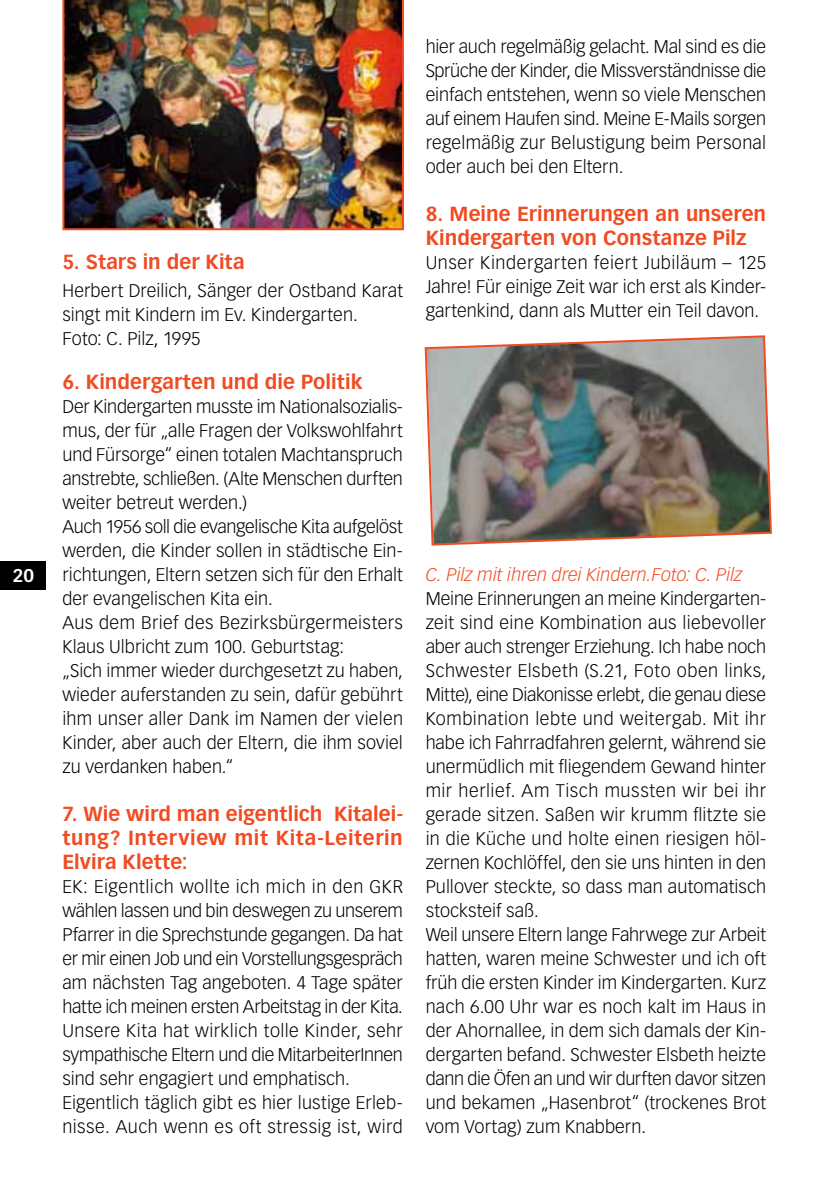
<style>
.page{position:relative;width:840px;height:1191px;background:#fff}
.page>*{position:absolute;margin:0;border:0;box-sizing:border-box;transform-origin:0 0}
.t1{font:700 20px/24px "Vectora LT Std";letter-spacing:.005em;color:#f04c23;text-align:justify}
.t2{font:300 18px/24px "Vectora LT Std";letter-spacing:.005em;color:#000}
.t3{font:italic 300 18px "Vectora LT Std";color:#f04c23}
.t4{font:700 18px "Vectora LT Std";color:#fff}
</style>
<div class="page">
<img style="left:62px;top:0;width:342px;height:230px">
<img style="left:424px;top:335px;width:348px;height:211px">
<div style="left:0;top:561px;width:45px;height:28px;background:#000"></div>
<p class="t4" style="left:13px;top:565px;width:23px">20</p>
<p class="t1" style="left:62px;top:250px;width:183px">5. Stars in der Kita</p>
<p class="t2" style="left:62px;top:279px;width:342px">Herbert Dreilich, Sänger der Ostband Karat singt mit Kindern im Ev. Kindergarten.<br>Foto: C. Pilz, 1995</p>
<p class="t1" style="left:62px;top:370px;width:301px">6. Kindergarten und die Politik</p>
<p class="t2" style="left:62px;top:395px;width:342px">Der Kindergarten musste im Nationalsozialis&shy;mus, der für „alle Fragen der Volkswohlfahrt und Fürsorge“ einen totalen Machtanspruch anstrebte, schließen. (Alte Menschen durften weiter betreut werden.)<br>Auch 1956 soll die evangelische Kita aufgelöst werden, die Kinder sollen in städtische Ein&shy;richtungen, Eltern setzen sich für den Erhalt der evangelischen Kita ein.<br>Aus dem Brief des Bezirksbürgermeisters Klaus Ulbricht zum 100. Geburtstag:<br>„Sich immer wieder durchgesetzt zu haben, wieder auferstanden zu sein, dafür gebührt ihm unser aller Dank im Namen der vielen Kinder, aber auch der Eltern, die ihm soviel zu verdanken haben.“</p>
<p class="t1" style="left:62px;top:802px;width:342px">7. Wie wird man eigentlich Kitalei&shy;tung? Interview mit Kita-Leiterin Elvira Klette:</p>
<p class="t2" style="left:62px;top:875px;width:342px">EK: Eigentlich wollte ich mich in den GKR wählen lassen und bin deswegen zu unserem Pfarrer in die Sprechstunde gegangen. Da hat er mir einen Job und ein Vorstellungsgespräch am nächsten Tag angeboten. 4 Tage später hatte ich meinen ersten Arbeitstag in der Kita.<br>Unsere Kita hat wirklich tolle Kinder, sehr sympathische Eltern und die MitarbeiterInnen sind sehr engagiert und emphatisch.<br>Eigentlich täglich gibt es hier lustige Erleb&shy;nisse. Auch wenn es oft stressig ist, wird</p>
<p class="t2" style="left:425px;top:35px;width:342px;text-align:justify">hier auch regelmäßig gelacht. Mal sind es die Sprüche der Kinder, die Missverständnisse die einfach entstehen, wenn so viele Menschen auf einem Haufen sind. Meine E-Mails sorgen regelmäßig zur Belustigung beim Personal oder auch bei den Eltern.</p>
<p class="t1" style="left:425px;top:202px;width:342px">8. Meine Erinnerungen an unseren<br>Kindergarten von Constanze Pilz</p>
<p class="t2" style="left:425px;top:251px;width:342px;text-align:justify">Unser Kindergarten feiert Jubiläum – 125<br>Jahre! Für einige Zeit war ich erst als Kinder&shy;gartenkind, dann als Mutter ein Teil davon.</p>
<p class="t3" style="left:425px;top:564px;width:318px">C. Pilz mit ihren drei Kindern.Foto: C. Pilz</p>
<p class="t2" style="left:425px;top:587px;width:342px">Meine Erinnerungen an meine Kindergarten&shy;zeit sind eine Kombination aus liebevoller aber auch strenger Erziehung. Ich habe noch Schwester Elsbeth (S.21, Foto oben links, Mitte), eine Diakonisse erlebt, die genau diese Kombination lebte und weitergab. Mit ihr habe ich Fahrradfahren gelernt, während sie unermüdlich mit fliegendem Gewand hinter mir herlief. Am Tisch mussten wir bei ihr gerade sitzen. Saßen wir krumm flitzte sie in die Küche und holte einen riesigen höl&shy;zernen Kochlöffel, den sie uns hinten in den Pullover steckte, so dass man automatisch stocksteif saß.<br>Weil unsere Eltern lange Fahrwege zur Arbeit hatten, waren meine Schwester und ich oft früh die ersten Kinder im Kindergarten. Kurz nach 6.00 Uhr war es noch kalt im Haus in der Ahornallee, in dem sich damals der Kin&shy;dergarten befand. Schwester Elsbeth heizte dann die Öfen an und wir durften davor sitzen und bekamen „Hasenbrot“ (trockenes Brot vom Vortag) zum Knabbern.</p>
</div>
